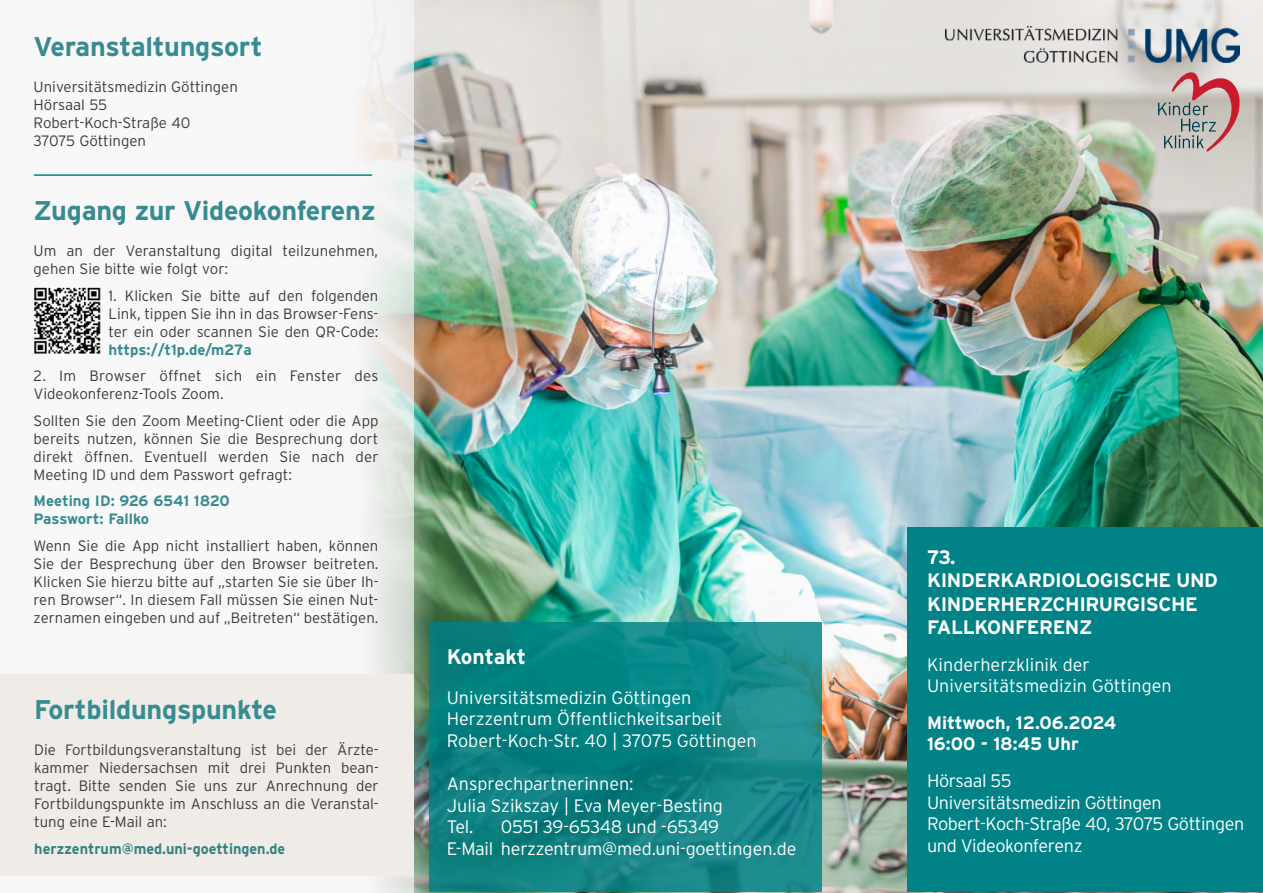
<style>
.page{position:relative;width:1263px;height:893px;background:#fff}
.page>*{position:absolute;margin:0;border:0;box-sizing:border-box;transform-origin:0 0}
.t1{font:700 27px "Interstate";letter-spacing:-.01em;color:#378c92}
.t2{font:700 21px "Interstate";letter-spacing:-.01em;color:#fff}
.t3{font:700 19.5px/23.4px "Interstate";letter-spacing:-.02em;color:#fff}
.t4{font:300 18px/21.6px "Interstate";letter-spacing:-.01em;color:#fff}
.t5{font:700 18px/21.6px "Interstate";color:#fff}
.t6{font:300 15px/18px "Interstate";color:#3c3c3b;text-align:justify}
.t7{font:700 15px/18px "Interstate";color:#378c92}
.t8{font:700 15px "Interstate";color:#348281;scale:.96 1}
</style>
<div class="page">
<img style="left:413px;top:0;width:850px;height:892px">
<div style="left:907px;top:527px;width:356px;height:365px;background:#008287"></div>
<img style="left:946px;top:27px;width:293px;height:36px">
<svg style="left:429px;top:622px;width:393px;height:270px;background:#0e8384"></svg>
<div style="left:0;top:0;width:413px;height:893px;background:#f6f5f5"></div>
<svg style="left:1158px;top:62px;width:83px;height:90px;background:#c0a9a7"></svg>
<img style="left:34px;top:287px;width:66px;height:67px">
<div style="left:0;top:674px;width:413px;height:202px;background:#efece7"></div>
<hr style="left:34px;top:174px;width:338px;height:2px;background:#008287">
<h1 class="t1" style="left:34px;top:31px;width:231px">Veranstaltungsort</h1>
<p class="t6" style="left:34px;top:77px;width:206px;text-align:left">Universitätsmedizin Göttingen<br>Hörsaal 55<br>Robert-Koch-Straße 40<br>37075 Göttingen</p>
<h1 class="t1" style="left:34px;top:196px;width:344px">Zugang zur Videokonferenz</h1>
<p class="t6" style="left:34px;top:242px;width:346px">Um an der Veranstaltung digital teilzunehmen, gehen Sie bitte wie folgt vor:</p>
<p class="t6" style="left:109px;top:286px;width:271px">1. Klicken Sie bitte auf den folgenden Link, tippen Sie ihn in das Browser-Fens&shy;ter ein oder scannen Sie den QR-Code:</p>
<p class="t7" style="left:109px;top:340px;width:145px">https://t1p.de/m27a</p>
<p class="t6" style="left:34px;top:367px;width:346px">2. Im Browser öffnet sich ein Fenster des<br>Videokonferenz-Tools Zoom.</p>
<p class="t6" style="left:34px;top:411px;width:346px">Sollten Sie den Zoom Meeting-Client oder die App bereits nutzen, können Sie die Besprechung dort direkt öffnen. Eventuell werden Sie nach der Meeting ID und dem Passwort gefragt:</p>
<p class="t7" style="left:34px;top:492px;width:198px">Meeting ID: 926 6541 1820<br>Passwort: Fallko</p>
<p class="t6" style="left:34px;top:536px;width:346px">Wenn Sie die App nicht installiert haben, können Sie der Besprechung über den Browser beitreten.<br>Klicken Sie hierzu bitte auf „starten Sie sie über Ih&shy;ren Browser“. In diesem Fall müssen Sie einen Nut&shy;zernamen eingeben und auf „Beitreten“ bestätigen.</p>
<h1 class="t1" style="left:34px;top:695px;width:244px">Fortbildungspunkte</h1>
<p class="t6" style="left:34px;top:741px;width:346px">Die Fortbildungsveranstaltung ist bei der Ärzte&shy;kammer Niedersachsen mit drei Punkten bean&shy;tragt. Bitte senden Sie uns zur Anrechnung der Fortbildungspunkte im Anschluss an die Veranstal&shy;tung eine E-Mail an:</p>
<p class="t8" style="left:34px;top:840px;width:263px">herzzentrum@med.uni-goettingen.de</p>
<h2 class="t2" style="left:447px;top:645px;width:81px">Kontakt</h2>
<p class="t4" style="left:447px;top:686px;width:311px">Universitätsmedizin Göttingen<br>Herzzentrum Öffentlichkeitsarbeit<br>Robert-Koch-Str. 40 | 37075 Göttingen</p>
<p class="t4" style="left:447px;top:773px;width:278px">Ansprechpartnerinnen:<br>Julia Szikszay | Eva Meyer-Besting<br>Tel.</p>
<p class="t4" style="left:447px;top:816px;width:351px;text-indent:54px">0551 39-65348 und -65349<br>E-Mail herzzentrum@med.uni-goettingen.de</p>
<h3 class="t3" style="left:927px;top:545px;width:292px">73.<br>KINDERKARDIOLOGISCHE UND<br>KINDERHERZCHIRURGISCHE<br>FALLKONFERENZ</h3>
<p class="t4" style="left:927px;top:653px;width:246px">Kinderherzklinik der<br>Universitätsmedizin Göttingen</p>
<p class="t5" style="left:927px;top:712px;width:191px">Mittwoch, 12.06.2024<br>16:00 - 18:45 Uhr</p>
<p class="t4" style="left:927px;top:770px;width:319px">Hörsaal 55<br>Universitätsmedizin Göttingen<br>Robert-Koch-Straße 40, 37075 Göttingen und Videokonferenz</p>
</div>
